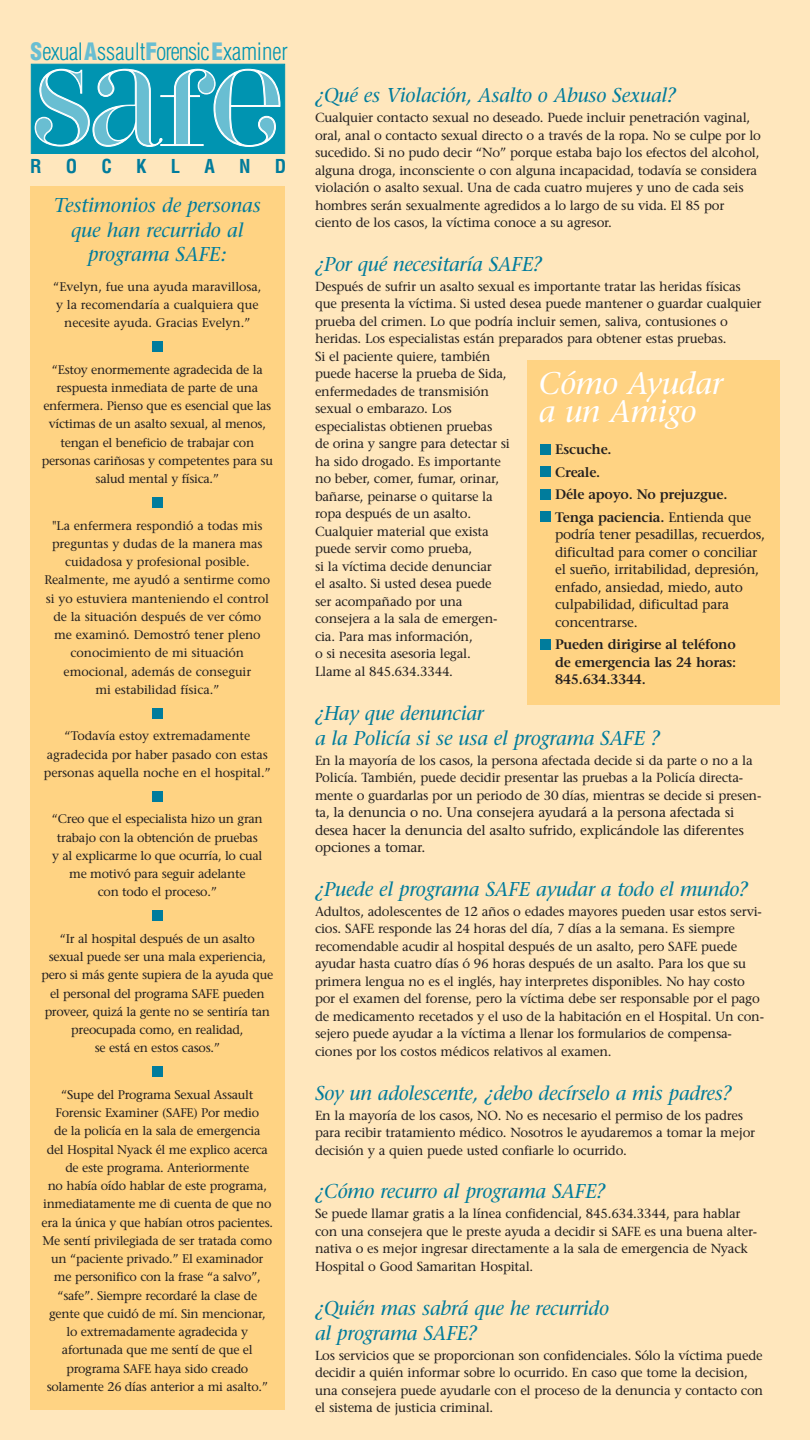
<style>
.page{position:relative;width:810px;height:1440px;background:#ffe7bd}
.page>*{position:absolute;margin:0;border:0;box-sizing:border-box;transform-origin:0 0}
.t1{font:italic 31.25px/27.5px "Stone Serif";letter-spacing:-.005em;color:#fff}
.t2{font:300 condensed 23.38px "Helvetica";color:#0094b1}
.t3{font:italic 20px/25px "Stone Serif";letter-spacing:-.01em;color:#007c9c}
.t4{font:700 condensed 18.75px "Helvetica";color:#007c9c}
.t5{font:13.75px/17.5px "Stone Serif";letter-spacing:-.015em;color:#231f1f}
.t6{font:600 13.75px/22.5px "Stone Serif";letter-spacing:-.02em;color:#231f1f}
.t7{font:13.12px/17.5px "Stone Serif";letter-spacing:-.015em;color:#231f1f}
.t8{font:12.5px/18.2px "Stone Serif";letter-spacing:-.025em;color:#231f1f;text-align:center}
.t9{font:12.5px/18.2px "Stone Serif";letter-spacing:-.005em;color:#231f1f;text-align:center}
.s1{font-weight:900;color:#69bed2}
.s2{font-size:13.12px}
.s3{font-weight:400}
</style>
<div class="page">
<div style="left:528px;top:360px;width:252px;height:344px;background:#ffd383"></div>
<div style="left:540px;top:639px;width:10px;height:10px;background:#007c9c"></div>
<div style="left:540px;top:512px;width:10px;height:10px;background:#007c9c"></div>
<div style="left:540px;top:489px;width:10px;height:10px;background:#007c9c"></div>
<div style="left:540px;top:467px;width:10px;height:10px;background:#007c9c"></div>
<div style="left:540px;top:444px;width:10px;height:10px;background:#007c9c"></div>
<svg style="left:31px;top:64px;width:254px;height:90px;background:#35a9c1"></svg>
<div style="left:30px;top:186px;width:255px;height:1224px;background:#ffd383"></div>
<div style="left:152px;top:1067px;width:10px;height:10px;background:#007c9c"></div>
<div style="left:152px;top:911px;width:10px;height:10px;background:#007c9c"></div>
<div style="left:152px;top:791px;width:10px;height:10px;background:#007c9c"></div>
<div style="left:152px;top:708px;width:10px;height:10px;background:#007c9c"></div>
<div style="left:152px;top:498px;width:10px;height:10px;background:#007c9c"></div>
<div style="left:152px;top:342px;width:10px;height:10px;background:#007c9c"></div>
<h2 class="t2" style="left:31px;top:37px;width:259px"><span class="s1">S</span>exual<span class="s1">A</span>ssault<span class="s1">F</span>orensic<span class="s1">E</span>xaminer</h2>
<h3 class="t4" style="left:30px;top:154px;width:13px">R</h3>
<h3 class="t4" style="left:66px;top:154px;width:13px">O</h3>
<h3 class="t4" style="left:101px;top:154px;width:12px">C</h3>
<h3 class="t4" style="left:136px;top:154px;width:12px">K</h3>
<h3 class="t4" style="left:171px;top:154px;width:11px">L</h3>
<h3 class="t4" style="left:205px;top:154px;width:12px">A</h3>
<h3 class="t4" style="left:239px;top:154px;width:13px">N</h3>
<h3 class="t4" style="left:275px;top:154px;width:13px">D</h3>
<h3 class="t3" style="left:54px;top:195px;width:208px;line-height:24.5px;text-align:center">Testimonios de personas que han recurrido al programa SAFE:</h3>
<p class="t9" style="left:53px;top:279px;width:210px">“Evelyn, fue una ayuda maravillosa, y la recomendaría a cualquiera que necesite ayuda. Gracias Evelyn.”</p>
<p class="t8" style="left:42px;top:362px;width:233px">“Estoy enormemente agradecida de la respuesta inmediata de parte de una enfermera. Pienso que es esencial que las víctimas de un asalto sexual, al menos, tengan el beneficio de trabajar con personas cariñosas y competentes para su salud mental y física.”</p>
<p class="t9" style="left:44px;top:518px;width:227px">"La enfermera respondió a todas mis preguntas y dudas de la manera mas cuidadosa y profesional posible.<br>Realmente, me ayudó a sentirme como si yo estuviera manteniendo el control de la situación después de ver cómo me examinó. Demostró tener pleno conocimiento de mi situación emocional, además de conseguir<br>mi estabilidad física.”</p>
<p class="t9" style="left:44px;top:728px;width:229px">“Todavía estoy extremadamente agradecida por haber pasado con estas personas aquella noche en el hospital.”</p>
<p class="t8" style="left:52px;top:811px;width:212px">“Creo que el especialista hizo un gran trabajo con la obtención de pruebas<br>y al explicarme lo que ocurría, lo cual me motivó para seguir adelante<br>con todo el proceso.”</p>
<p class="t8" style="left:41px;top:931px;width:233px">“Ir al hospital después de un asalto sexual puede ser una mala experiencia, pero si más gente supiera de la ayuda que el personal del programa SAFE pueden proveer, quizá la gente no se sentiría tan preocupada como, en realidad,<br>se está en estos casos.”</p>
<p class="t8" style="left:42px;top:1087px;width:233px">“Supe del Programa Sexual Assault Forensic Examiner (SAFE) Por medio<br>de la policía en la sala de emergencia<br>del Hospital Nyack él me explico acerca de este programa. Anteriormente<br>no había oído hablar de este programa, inmediatamente me di cuenta de que no era la única y que habían otros pacientes.<br>Me sentí privilegiada de ser tratada como un “paciente privado.” El examinador me personifico con la frase “a salvo”, “safe”. Siempre recordaré la clase de gente que cuidó de mí. Sin mencionar,<br>lo extremadamente agradecida y afortunada que me sentí de que el programa SAFE haya sido creado solamente 26 días anterior a mi asalto.”</p>
<h3 class="t3" style="left:315px;top:85px;width:363px">¿Qué es Violación, Asalto o Abuso Sexual?</h3>
<p class="t7" style="left:315px;top:110px;width:448px">Cualquier contacto sexual no deseado. Puede incluir penetración vaginal, oral, anal o contacto sexual directo o a través de la ropa. No se culpe por lo sucedido. Si no pudo decir “No” porque estaba bajo los efectos del alcohol, alguna droga, inconsciente o con alguna incapacidad, todavía se considera violación o asalto sexual. Una de cada cuatro mujeres y uno de cada seis hombres serán sexualmente agredidos a lo largo de su vida. El 85 por ciento de los casos, la víctima conoce a su agresor.</p>
<h3 class="t3" style="left:315px;top:254px;width:229px">¿Por qué necesitaría SAFE?</h3>
<p class="t7" style="left:315px;top:279px;width:448px">Después de sufrir un asalto sexual es importante tratar las heridas físicas que presenta la víctima. Si usted desea puede mantener o guardar cualquier prueba del crimen. Lo que podría incluir semen, saliva, contusiones o heridas. Los especialistas están preparados para obtener estas pruebas.<br>Si el paciente quiere, también<br>puede hacerse la prueba de Sida,<br>enfermedades de transmisión<br>sexual o embarazo. Los<br>especialistas obtienen pruebas<br>de orina y sangre para detectar si<br>ha sido drogado. Es importante<br>no beber, comer, fumar, orinar,<br>bañarse, peinarse o quitarse la<br>ropa después de un asalto.<br>Cualquier material que exista<br>puede servir como prueba,<br>si la víctima decide denunciar<br>el asalto. Si usted desea puede<br>ser acompañado por una<br>consejera a la sala de emergen-<br>cia. Para mas información,<br>o si necesita asesoria legal.<br>Llame al 845.634.3344.</p>
<h3 class="t3" style="left:315px;top:702px;width:347px">¿Hay que denunciar<br>a la Policía si se usa el programa SAFE ?</h3>
<p class="t7" style="left:315px;top:753px;width:448px">En la mayoría de los casos, la persona afectada decide si da parte o no a la<br>Policía. También, puede decidir presentar las pruebas a la Policía directa&shy;mente o guardarlas por un periodo de 30 días, mientras se decide si presen-</p>
<p class="t5" style="left:315px;top:805px;width:431px"><span class="s2">ta,</span> la denuncia o no. Una consejera ayudará a la persona afectada si desea hacer la denuncia del asalto sufrido, explicándole las diferentes opciones a tomar.</p>
<h3 class="t3" style="left:315px;top:879px;width:435px">¿Puede el programa SAFE ayudar a todo el mundo?</h3>
<p class="t7" style="left:315px;top:904px;width:451px">Adultos, adolescentes de 12 años o edades mayores pueden usar estos servi&shy;cios. SAFE responde las 24 horas del día, 7 días a la semana. Es siempre recomendable acudir al hospital después de un asalto, pero SAFE puede ayudar hasta cuatro días ó 96 horas después de un asalto. Para los que su primera lengua no es el inglés, hay interpretes disponibles. No hay costo por el examen del forense, pero la víctima debe ser responsable por el pago de medicamento recetados y el uso de la habitación en el Hospital. Un con&shy;sejero puede ayudar a la víctima a llenar los formularios de compensa&shy;ciones por los costos médicos relativos al examen.</p>
<h3 class="t3" style="left:315px;top:1082px;width:419px">Soy un adolescente, ¿debo decírselo a mis padres?</h3>
<p class="t7" style="left:315px;top:1108px;width:442px">En la mayoría de los casos, NO. No es necesario el permiso de los padres para recibir tratamiento médico. Nosotros le ayudaremos a tomar la mejor decisión y a quien puede usted confiarle lo ocurrido.</p>
<h3 class="t3" style="left:315px;top:1181px;width:292px">¿Cómo recurro al programa SAFE?</h3>
<p class="t7" style="left:315px;top:1207px;width:444px">Se puede llamar gratis a la línea confidencial, 845.634.3344, para hablar con una consejera que le preste ayuda a decidir si SAFE es una buena alter&shy;nativa o es mejor ingresar directamente a la sala de emergencia de Nyack Hospital o Good Samaritan Hospital.</p>
<h3 class="t3" style="left:315px;top:1297px;width:296px">¿Quién mas sabrá que he recurrido al programa SAFE?</h3>
<p class="t7" style="left:315px;top:1348px;width:450px">Los servicios que se proporcionan son confidenciales. Sólo la víctima puede decidir a quién informar sobre lo ocurrido. En caso que tome la decision, una consejera puede ayudarle con el proceso de la denuncia y contacto con el sistema de justicia criminal.</p>
<h1 class="t1" style="left:539px;top:373px;width:186px">Cómo Ayudar a un Amigo</h1>
<p class="t6" style="left:555px;top:440px;width:198px">Escuche.<br>Creale.<br>Déle apoyo. No prejuzgue.<br>Tenga paciencia. <span class="s3">Entienda que</span></p>
<p class="t5" style="left:555px;top:527px;width:211px">podría tener pesadillas, recuerdos, dificultad para comer o conciliar el sueño, irritabilidad, depresión, enfado, ansiedad, miedo, auto culpabilidad, dificultad para concentrarse.</p>
<p class="t6" style="left:555px;top:637px;width:183px;line-height:17.5px;text-align:justify">Pueden dirigirse al teléfono de emergencia las 24 horas:<br>845.634.3344.</p>
</div>
